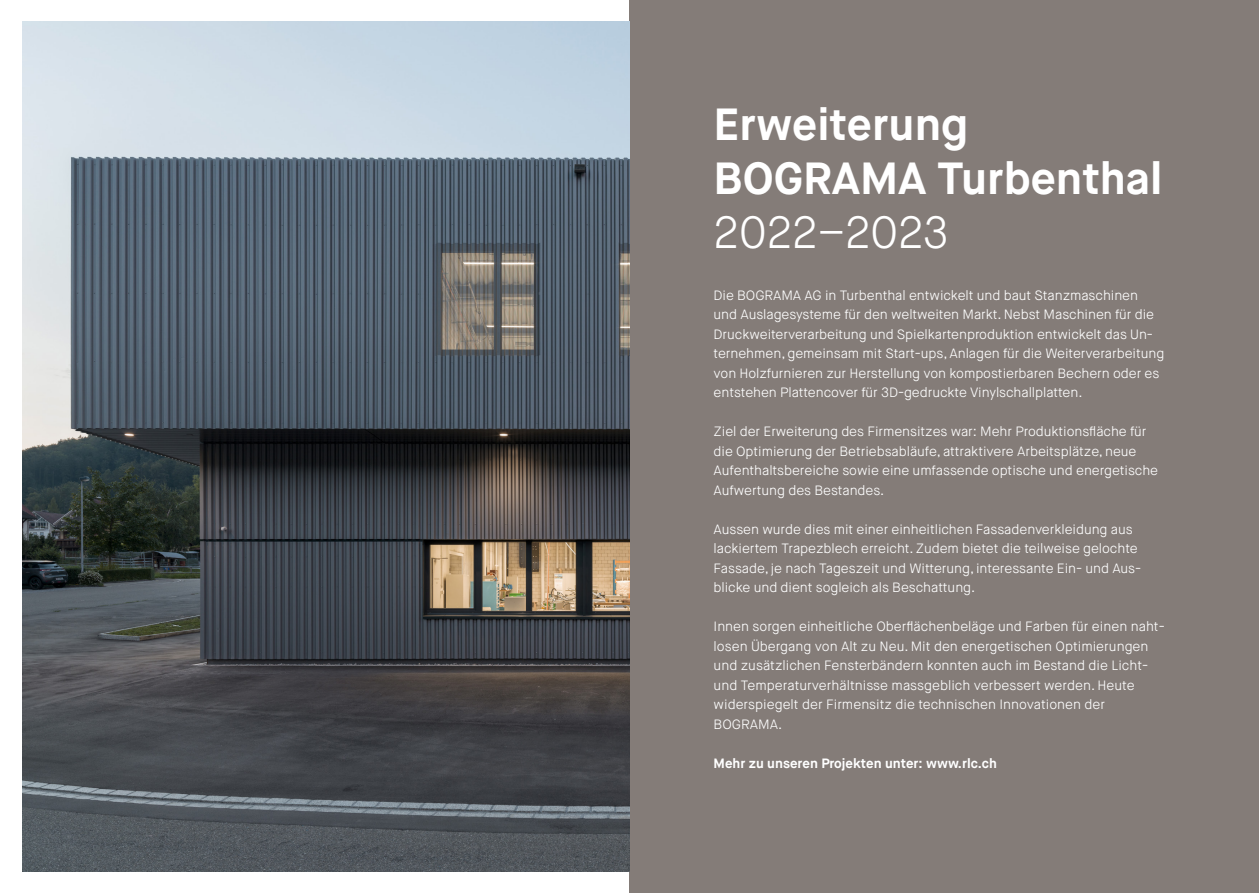
<style>
.page{position:relative;width:1259px;height:893px;background:#fff}
.page>*{position:absolute;margin:0;border:0;box-sizing:border-box;transform-origin:0 0}
.t1{font:700 45px/54px "Maison Neue";color:#fff}
.t2{font:300 45px "Maison Neue";color:#fff}
.t3{font:300 13.5px/19.5px "Maison Neue";letter-spacing:-.005em;color:#fff}
.t4{font:700 13.5px "Maison Neue";color:#fff}
</style>
<div class="page">
<div style="left:629px;top:0;width:630px;height:893px;background:#847c78"></div>
<img style="left:22px;top:21px;width:607px;height:851px">
<h1 class="t1" style="left:713px;top:98px;width:450px">Erweiterung<br>BOGRAMA Turbenthal</h1>
<h1 class="t2" style="left:713px;top:204px;width:236px">2022–2023</h1>
<p class="t3" style="left:713px;top:285px;width:452px">Die BOGRAMA AG in Turbenthal entwickelt und baut Stanzmaschinen und Auslagesysteme für den weltweiten Markt. Nebst Maschinen für die Druckweiterverarbeitung und Spielkartenproduktion entwickelt das Un&shy;ternehmen, gemeinsam mit Start-ups, Anlagen für die Weiterverarbeitung von Holzfurnieren zur Herstellung von kompostierbaren Bechern oder es entstehen Plattencover für 3D-gedruckte Vinylschallplatten.</p>
<p class="t3" style="left:713px;top:422px;width:446px">Ziel der Erweiterung des Firmensitzes war: Mehr Produktionsfläche für die Optimierung der Betriebsabläufe, attraktivere Arbeitsplätze, neue Aufenthaltsbereiche sowie eine umfassende optische und energetische Aufwertung des Bestandes.</p>
<p class="t3" style="left:713px;top:519px;width:429px">Aussen wurde dies mit einer einheitlichen Fassadenverkleidung aus lackiertem Trapezblech erreicht. Zudem bietet die teilweise gelochte Fassade, je nach Tageszeit und Witterung, interessante Ein- und Aus&shy;blicke und dient sogleich als Beschattung.</p>
<p class="t3" style="left:713px;top:617px;width:453px">Innen sorgen einheitliche Oberflächenbeläge und Farben für einen naht&shy;losen Übergang von Alt zu Neu. Mit den energetischen Optimierungen und zusätzlichen Fensterbändern konnten auch im Bestand die Licht&shy;und Temperaturverhältnisse massgeblich verbessert werden. Heute widerspiegelt der Firmensitz die technischen Innovationen der BOGRAMA.</p>
<p class="t4" style="left:713px;top:754px;width:285px">Mehr zu unseren Projekten unter: www.rlc.ch</p>
</div>
